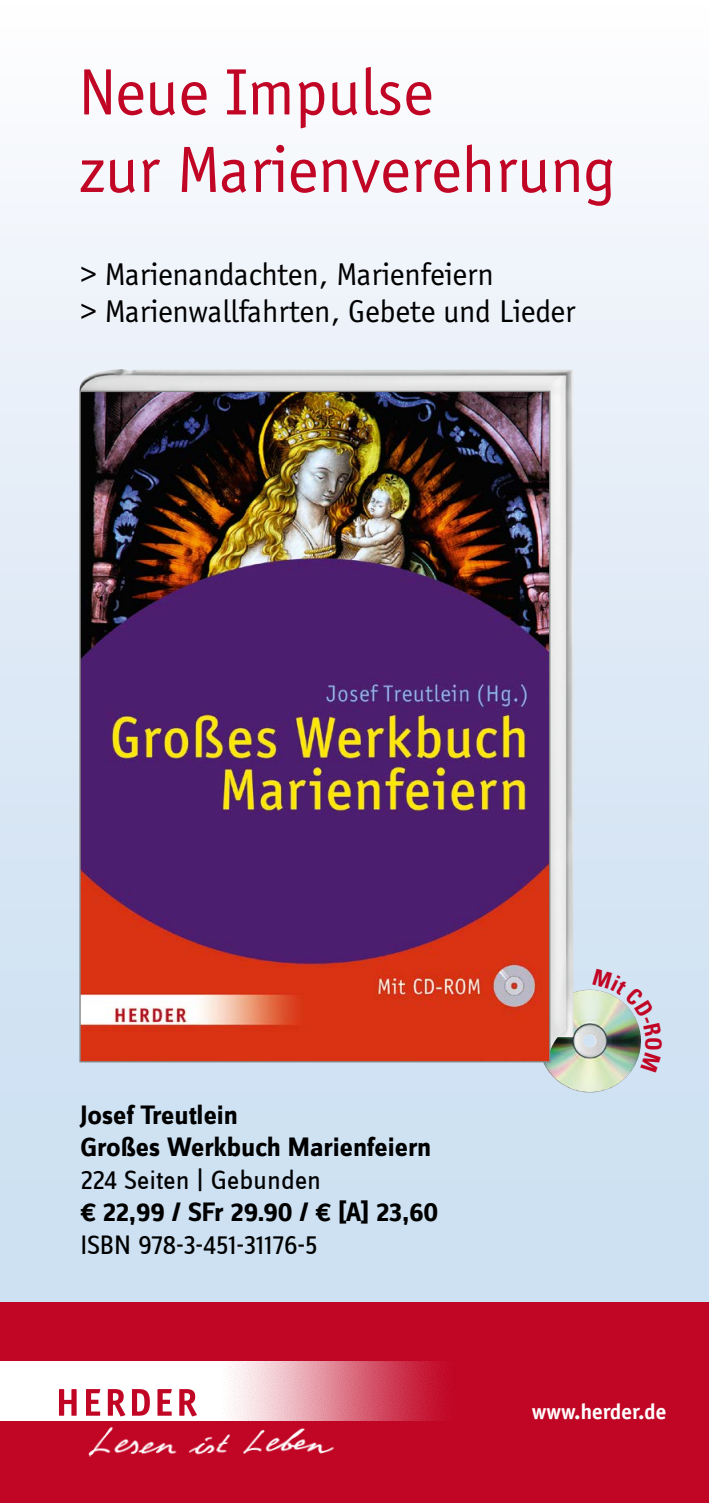
<style>
.page{position:relative;width:709px;height:1503px;background:#fff}
.page>*{position:absolute;margin:0;border:0;box-sizing:border-box;transform-origin:0 0}
.t1{font:67.5px/77.5px "Officina Sans";color:#c10525}
.t2{font:32.5px/37.5px "Officina Sans";color:#000}
.t3{font:700 27.5px/32.5px "Zine Sans Dis";color:#000}
.t4{font:27.5px "Zine Sans Dis";color:#000}
.t5{font:700 22.5px "Officina Sans";color:#fff}
.t6{font:700 condensed 22.5px "Univers";color:#c10525}
</style>
<div class="page">
<div style="left:0;top:0;width:709px;height:1316px;background:linear-gradient(to bottom,#fafbfe,#c6dbef)"></div>
<img style="left:538px;top:989px;width:103px;height:103px">
<div style="left:0;top:1302px;width:709px;height:200px;background:#c10525"></div>
<img style="left:214px;top:1361px;width:237px;height:58px">
<img style="left:0;top:1361px;width:214px;height:58px">
<img style="left:86px;top:1419px;width:252px;height:38px">
<img style="left:78px;top:369px;width:495px;height:690px">
<img style="left:81px;top:393px;width:467px;height:667px">
<svg style="left:592px;top:968px;width:69px;height:68px;background:#c8d9da"></svg>
<svg style="left:640px;top:1052px;width:21px;height:20px"></svg>
<h1 class="t1" style="left:79px;top:54px;width:538px">Neue Impulse<br>zur Marienverehrung</h1>
<p class="t2" style="left:80px;top:255px;width:497px">&gt; Marienandachten, Marienfeiern<br>&gt; Marienwallfahrten, Gebete und Lieder</p>
<p class="t3" style="left:80px;top:1099px;width:352px">Josef Treutlein<br>Großes Werkbuch Marienfeiern</p>
<p class="t4" style="left:80px;top:1166px;width:242px">224 Seiten | Gebunden</p>
<p class="t3" style="left:80px;top:1197px;width:359px">€ 22,99 / SFr 29.90 / € [A] 23,60</p>
<p class="t4" style="left:80px;top:1231px;width:239px">ISBN 978-3-451-31176-5</p>
<p class="t6" style="left:667px;top:1037px;width:15px;rotate:90deg">O</p>
<p class="t5" style="left:532px;top:1398px;width:136px">www.herder.de</p>
</div>
